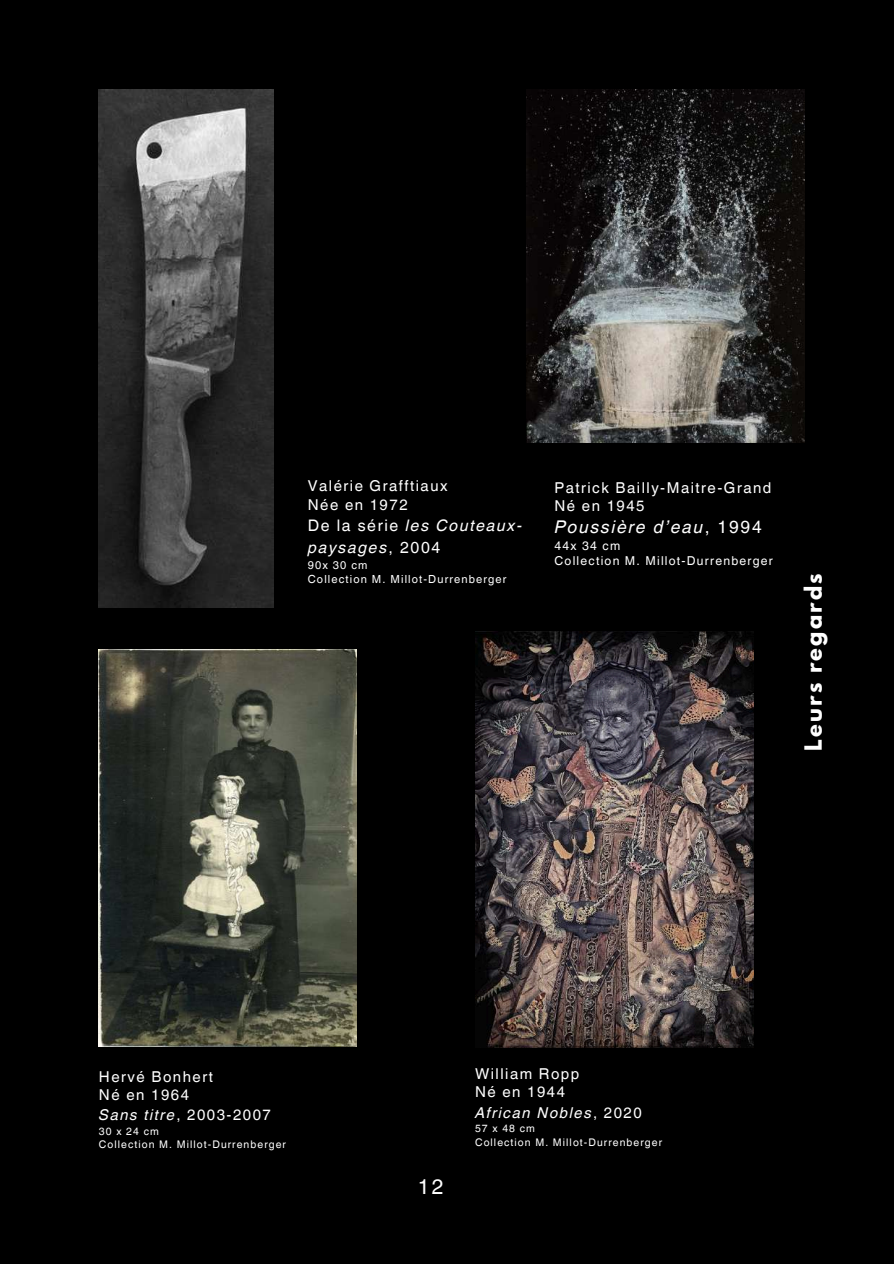
<style>
.page{position:relative;width:894px;height:1264px;background:#fff}
.page>*{position:absolute;margin:0;border:0;box-sizing:border-box;transform-origin:0 0}
.t1{font:700 21px "League Spartan";letter-spacing:.1em;color:#fff}
.t2{font:21px "Helvetica World";color:#fff}
.t3{font:italic 17.55px "Helvetica World";letter-spacing:.1em;color:#fff}
.t4{font:italic 15.9px/21.5px "Helvetica World";letter-spacing:.1em;color:#fff}
.t5{font:15px/18.3px "Helvetica World";letter-spacing:.1em;color:#fff}
.t6{font:italic 15px "Helvetica World";letter-spacing:.1em;color:#fff}
.t7{font:12.3px/15.3px "Helvetica World";letter-spacing:.1em;color:#fff}
.t8{font:11.1px/14px "Helvetica World";letter-spacing:.1em;color:#fff}
.t9{font:10.5px/13px "Helvetica World";letter-spacing:.1em;color:#fff}
.s1{font-style:normal}
.s2{font-style:italic}
</style>
<div class="page">
<div style="left:0;top:0;width:893px;height:1263px;background:#000"></div>
<img style="left:526px;top:89px;width:277px;height:354px">
<img style="left:475px;top:631px;width:278px;height:416px">
<img style="left:99px;top:89px;width:174px;height:518px">
<img style="left:99px;top:649px;width:258px;height:397px">
<p class="t5" style="left:308px;top:477px;width:141px">Valérie Grafftiaux<br>Née en 1972</p>
<p class="t4" style="left:308px;top:513px;width:216px"><span class="s1">De la série</span> les Couteaux&shy;paysages<span class="s1">, 2004</span></p>
<p class="t8" style="left:308px;top:557px;width:200px">90x 30 cm<br>Collection M. Millot-Durrenberger</p>
<p class="t5" style="left:554px;top:478px;width:218px">Patrick Bailly-Maitre-Grand<br>Né en 1945</p>
<p class="t3" style="left:554px;top:512px;width:209px">Poussière d’eau<span class="s1">, 1994</span></p>
<p class="t7" style="left:554px;top:538px;width:220px">44x 34 cm<br>Collection M. Millot-Durrenberger</p>
<h1 class="t1" style="left:802px;top:750px;width:178px;rotate:-90deg">Leurs regards</h1>
<p class="t5" style="left:99px;top:1067px;width:115px">Hervé Bonhert<br>Né en 1964</p>
<p class="t5" style="left:99px;top:1106px;width:173px"><span class="s2">Sans titre</span>, 2003-2007</p>
<p class="t9" style="left:99px;top:1125px;width:188px">30 x 24 cm<br>Collection M. Millot-Durrenberger</p>
<h1 class="t2" style="left:418px;top:1174px;width:27px">12</h1>
<p class="t5" style="left:475px;top:1064px;width:106px">William Ropp<br>Né en 1944</p>
<p class="t6" style="left:475px;top:1099px;width:168px">African Nobles<span class="s1">, 2020</span></p>
<p class="t9" style="left:475px;top:1122px;width:188px">57 x 48 cm<br>Collection M. Millot-Durrenberger</p>
</div>
